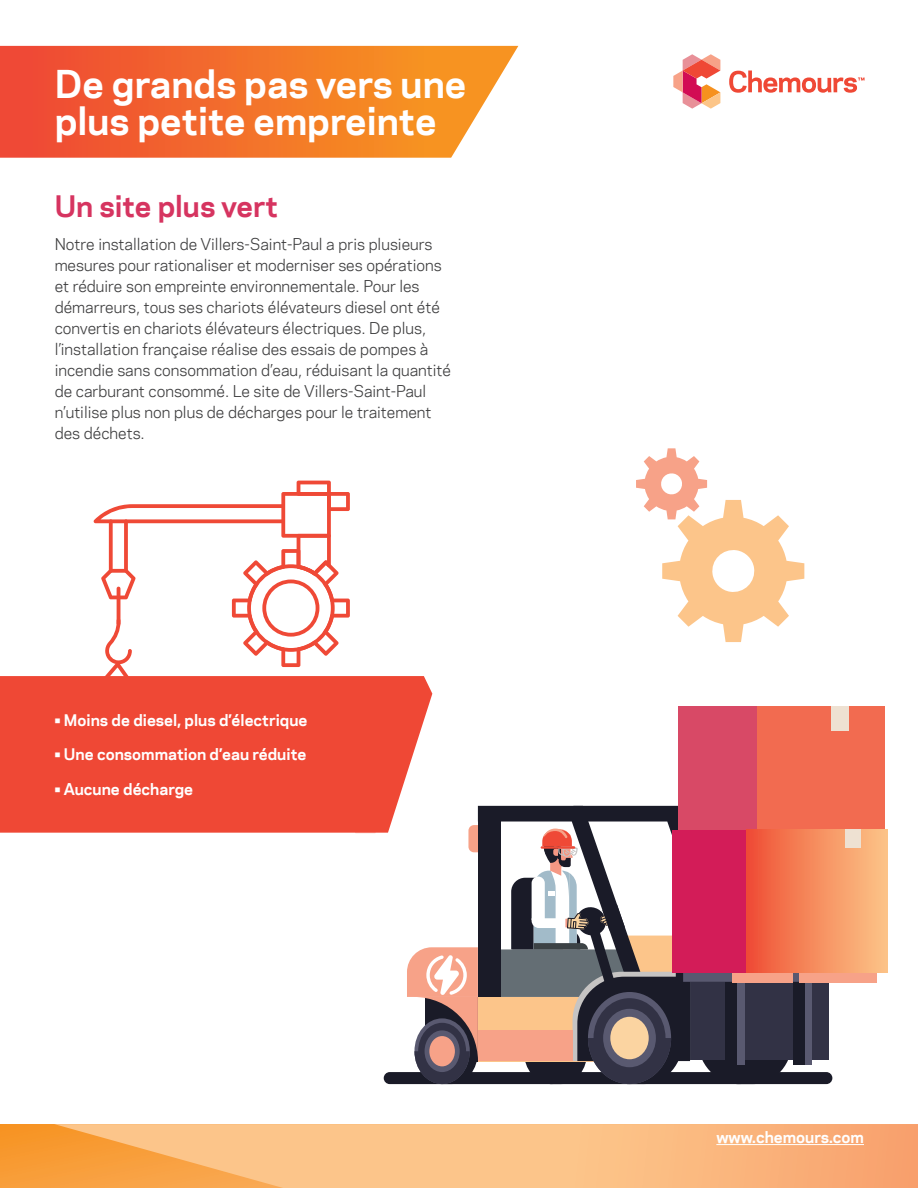
<style>
.page{position:relative;width:918px;height:1188px;background:#fff}
.page>*{position:absolute;margin:0;border:0;box-sizing:border-box;transform-origin:0 0}
.t1{font:700 36px/37.5px "Chemours Sans";color:#fff}
.t2{font:700 27.75px "Chemours Sans";color:#d63460}
.t3{font:15px/21px "Chemours Sans";color:#3e3e3f}
.t4{font:700 15px "Chemours Sans";color:#fff}
</style>
<div class="page">
<div style="left:0;top:1124px;width:918px;height:64px;background:linear-gradient(to bottom,#f79322,#f8a03e)"></div>
<svg style="left:54px;top:1124px;width:864px;height:64px;background:#fab87a"></svg>
<hr style="left:716px;top:1144px;width:148px;height:1px;background:#fff">
<svg style="left:673px;top:54px;width:47px;height:55px"></svg>
<svg style="left:729px;top:71px;width:136px;height:22px"></svg>
<div style="left:0;top:676px;width:432px;height:157px;background:#ef4835"></div>
<div style="left:384px;top:1072px;width:448px;height:12px;background:#1a1b28;border-radius:6px"></div>
<div style="left:855px;top:973px;width:22px;height:9px;background:#f7a288"></div>
<div style="left:678px;top:707px;width:207px;height:123px;background:#d84966"></div>
<div style="left:758px;top:707px;width:127px;height:123px;background:#f26b50"></div>
<div style="left:831px;top:707px;width:18px;height:24px;background:#eee1d2"></div>
<div style="left:746px;top:830px;width:142px;height:143px;background:#fbb87f"></div>
<div style="left:845px;top:830px;width:16px;height:18px;background:#eee1d2"></div>
<svg style="left:407px;top:806px;width:448px;height:278px"></svg>
<svg style="left:636px;top:448px;width:168px;height:194px"></svg>
<svg style="left:93px;top:481px;width:257px;height:203px"></svg>
<svg style="left:0;top:46px;width:518px;height:112px;background:#f37736"></svg>
<p class="t1" style="left:55px;top:63px;width:413px">De grands pas vers une plus petite empreinte</p>
<p class="t2" style="left:55px;top:185px;width:225px">Un site plus vert</p>
<p class="t3" style="left:55px;top:233px;width:398px">Notre installation de Villers-Saint-Paul a pris plusieurs mesures pour rationaliser et moderniser ses opérations et réduire son empreinte environnementale. Pour les démarreurs, tous ses chariots élévateurs diesel ont été convertis en chariots élévateurs électriques. De plus, l’installation française réalise des essais de pompes à incendie sans consommation d’eau, réduisant la quantité de carburant consommé. Le site de Villers-Saint-Paul n’utilise plus non plus de décharges pour le traitement des déchets.</p>
<p class="t4" style="left:54px;top:709px;width:255px">• Moins de diesel, plus d’électrique</p>
<p class="t4" style="left:54px;top:743px;width:254px">• Une consommation d’eau réduite</p>
<p class="t4" style="left:54px;top:778px;width:140px">• Aucune décharge</p>
<p class="t4" style="left:716px;top:1126px;width:149px">www.chemours.com</p>
</div>
